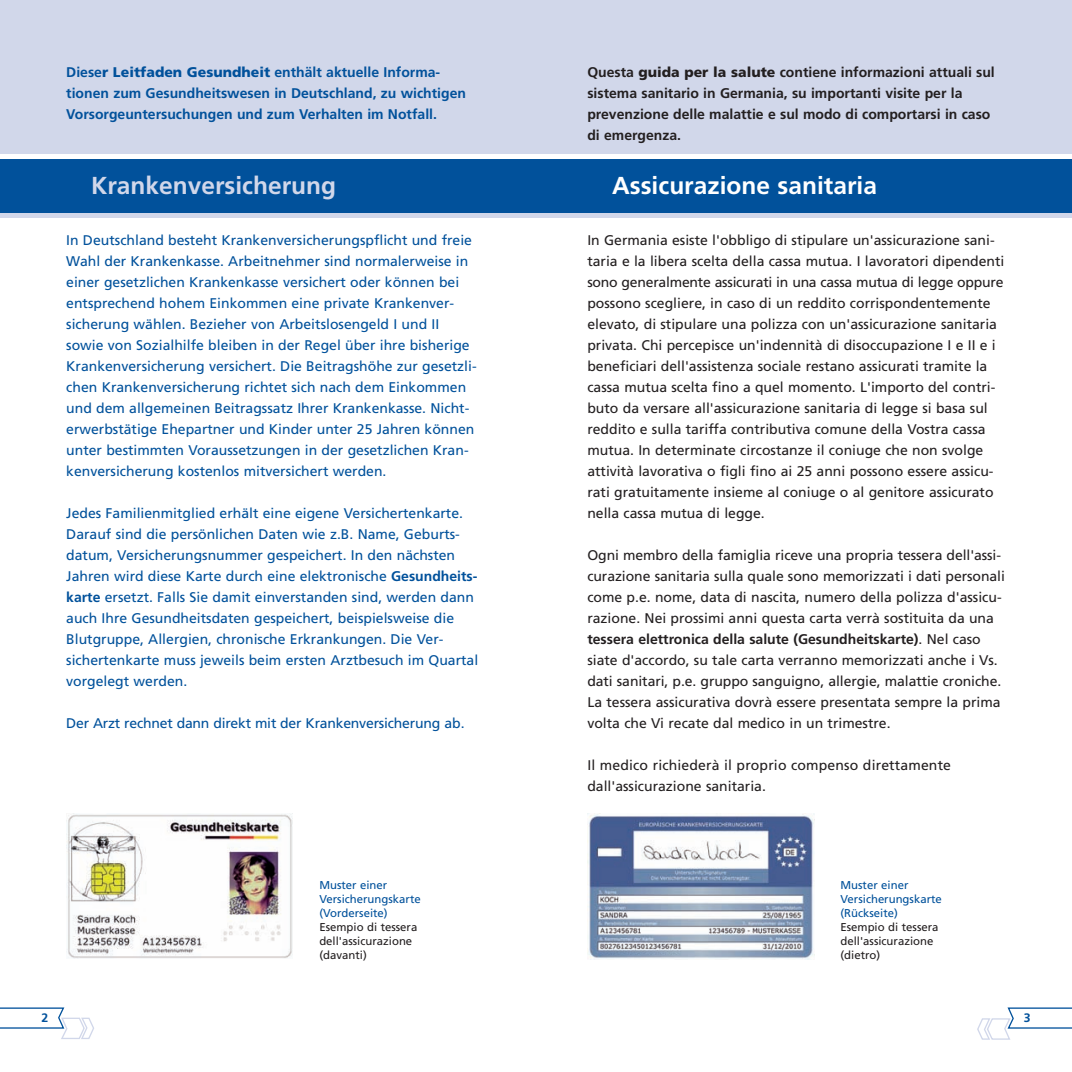
<style>
.page{position:relative;width:1072px;height:1072px;background:#fff}
.page>*{position:absolute;margin:0;border:0;box-sizing:border-box;transform-origin:0 0}
.t1{font:700 24.5px "Frutiger";color:#fff}
.t2{font:700 24.5px "Frutiger";color:#d1d7ea}
.t3{font:14px/21px "Frutiger";color:#231f20}
.t4{font:14px/21px "Frutiger";color:#01519b}
.t5{font:700 14px/21px "Frutiger";color:#231f20}
.t6{font:700 14px/21px "Frutiger";color:#01519b}
.t7{font:700 12.25px "Frutiger";color:#01519b}
.t8{font:11.38px/14px "Frutiger";color:#231f20}
.t9{font:11.38px/14px "Frutiger";color:#01519b}
.s1{font-weight:900}
.s2{font-weight:700}
</style>
<div class="page">
<div style="left:0;top:159px;width:1071px;height:54px;background:#01519b"></div>
<div style="left:0;top:213px;width:1071px;height:5px;background:#d1d7ea"></div>
<svg style="left:0;top:1007px;width:94px;height:32px"></svg>
<svg style="left:977px;top:1007px;width:94px;height:32px"></svg>
<div style="left:0;top:0;width:1071px;height:154px;background:#d1d7ea"></div>
<img style="left:66px;top:814px;width:227px;height:144px">
<img style="left:587px;top:814px;width:228px;height:145px">
<p class="t6" style="left:66px;top:62px;width:401px">Diese<span class="s1">r Leitfaden Gesundheit</span> enthält aktuelle Infor ma -<br>ti onen zum Gesundheitswesen in Deutschland, zu wichtigen<br>Vor sorge untersuchungen und zum Ver halten im Notfall.</p>
<p class="t5" style="left:587px;top:62px;width:409px">Questa <span class="s1">guida per la salute</span> contiene informazioni attuali sul sistema sanitario in Germania, su importanti visite per la prevenzione delle malattie e sul modo di comportarsi in caso di emergenza.</p>
<h1 class="t2" style="left:91px;top:175px;width:247px">Krankenversicherung</h1>
<h1 class="t1" style="left:612px;top:175px;width:266px">Assicurazione sanitaria</h1>
<p class="t4" style="left:66px;top:230px;width:412px">In Deutschland besteht Krankenversicherungspflicht und freie Wahl der Krankenkasse. Arbeitnehmer sind normalerweise in einer gesetzlichen Krankenkasse versichert oder können bei entsprechend hohem Einkommen eine private Krankenver - sicherung wählen. Bezieher von Arbeitslosengeld I und II sowie von Sozialhilfe bleiben in der Regel über ihre bisherige Kranken versicherung versichert. Die Beitragshöhe zur gesetzli&shy;chen Kran kenversicherung richtet sich nach dem Einkommen und dem allgemeinen Beitragssatz Ihrer Krankenkasse. Nicht - er werbs tätige Ehepartner und Kinder unter 25 Jahren können unter bestimmten Voraussetzungen in der gesetzlichen Kran - kenversicherung kostenlos mitversichert werden.</p>
<p class="t4" style="left:66px;top:503px;width:413px">Jedes Familienmitglied erhält eine eigene Versichertenkarte.<br>Da rauf sind die persönlichen Daten wie z.B. Name, Geburts - datum, Versicherungsnummer gespeichert. In den nächsten Jahren wird diese Karte durch eine elektronische <span class="s2">Gesund heits - karte</span> ersetzt. Falls Sie damit einverstanden sind, werden dann auch Ihre Gesundheits daten gespeichert, beispielsweise die Blutgruppe, Allergien, chronische Erkrankungen. Die Ver - sicherten karte muss jeweils beim ersten Arztbesuch im Quartal vorgelegt werden.</p>
<p class="t4" style="left:66px;top:713px;width:400px">Der Arzt rechnet dann direkt mit der Kranken ver si cherung ab.</p>
<p class="t9" style="left:319px;top:878px;width:103px">Muster einer<br>Versicherungskarte (Vorderseite)</p>
<p class="t8" style="left:319px;top:920px;width:99px">Esempio di tessera dell'assicurazione (davanti)</p>
<p class="t3" style="left:587px;top:230px;width:418px">In Germania esiste l'obbligo di stipulare un'assicurazione sani&shy;taria e la libera scelta della cassa mutua. I lavoratori dipendenti sono generalmente assicurati in una cassa mutua di legge oppure possono scegliere, in caso di un reddito corrispondentemente elevato, di stipulare una polizza con un'assicurazione sanitaria privata. Chi percepisce un'indennità di disoccupazione I e II e i beneficiari dell'assistenza sociale restano assicurati tramite la cassa mutua scelta fino a quel momento. L'importo del contri&shy;buto da versare all'assicurazione sanitaria di legge si basa sul reddito e sulla tariffa contributiva comune della Vostra cassa mutua. In determinate circostanze il coniuge che non svolge attività lavorativa o figli fino ai 25 anni possono essere assicu&shy;rati gratuitamente insieme al coniuge o al genitore assicurato nella cassa mutua di legge.</p>
<p class="t3" style="left:587px;top:545px;width:419px">Ogni membro della famiglia riceve una propria tessera dell'assi&shy;curazione sanitaria sulla quale sono memorizzati i dati personali come p.e. nome, data di nascita, numero della polizza d'assicu&shy;razione. Nei prossimi anni questa carta verrà sostituita da una <span class="s2">tessera elettronica della salute (Gesundheitskarte)</span>. Nel caso siate d'accordo, su tale carta verranno memorizzati anche i Vs. dati sanitari, p.e. gruppo sanguigno, allergie, malattie croniche.<br>La tessera assicurativa dovrà essere presentata sempre la prima volta che Vi recate dal medico in un trimestre.</p>
<p class="t3" style="left:587px;top:755px;width:365px">Il medico richiederà il proprio compenso direttamente dall'assicurazione sanitaria.</p>
<p class="t9" style="left:840px;top:878px;width:103px">Muster einer<br>Versicherungskarte (Rückseite)</p>
<p class="t8" style="left:840px;top:920px;width:99px">Esempio di tessera dell'assicurazione (dietro)</p>
<p class="t7" style="left:41px;top:1012px;width:8px">2</p>
<p class="t7" style="left:1023px;top:1012px;width:8px">3</p>
</div>
